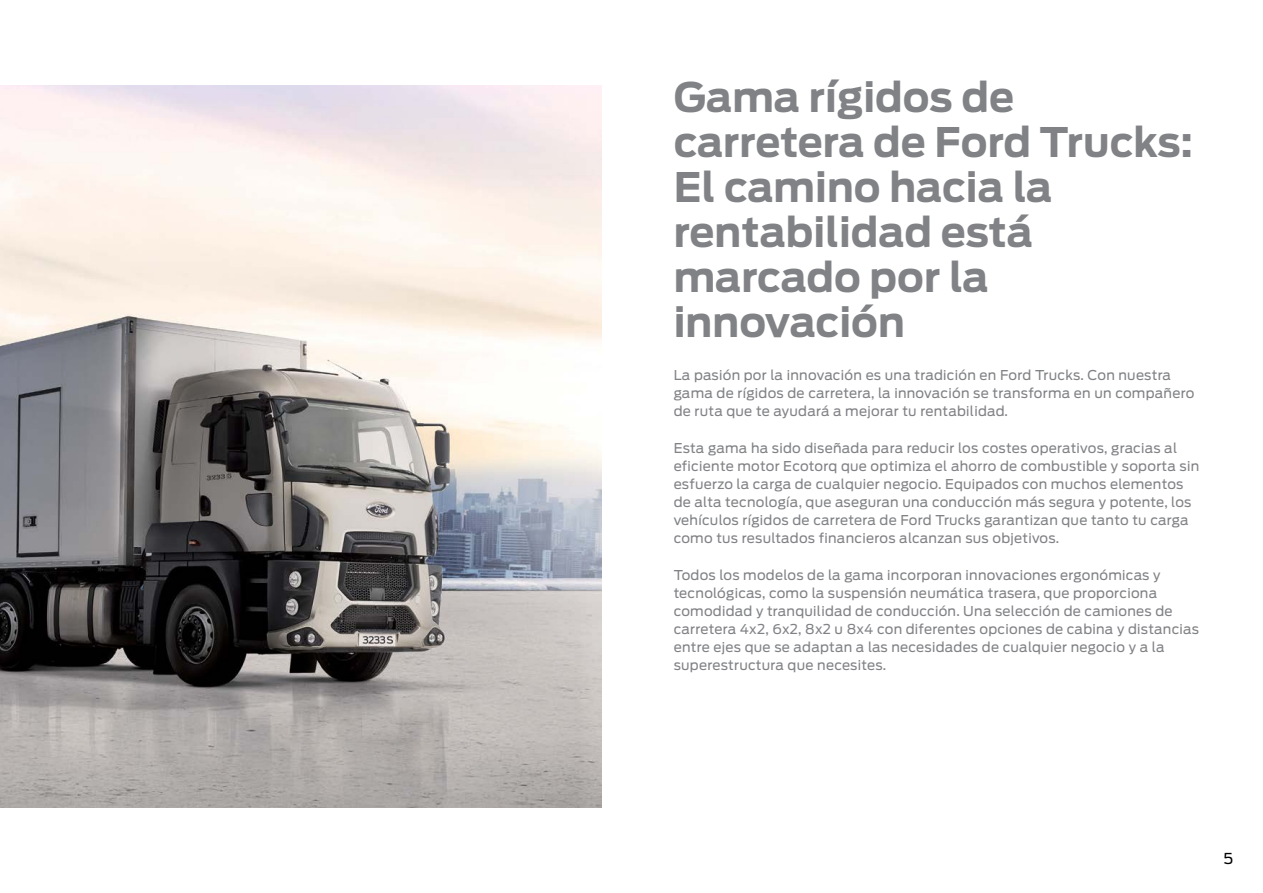
<style>
.page{position:relative;width:1263px;height:893px;background:#fff}
.page>*{position:absolute;margin:0;border:0;box-sizing:border-box;transform-origin:0 0}
.t1{font:700 40.5px/45px "Ford Antenna";color:#808285}
.t2{font:15px "Ford Antenna";color:#000}
.t3{font:13.5px/18px "Ford Antenna";letter-spacing:.02em;color:#808285}
</style>
<div class="page">
<img style="left:0;top:85px;width:602px;height:723px">
<h1 class="t1" style="left:674px;top:70px;width:521px">Gama rígidos de carretera de Ford Trucks:<br>El camino hacia la rentabilidad está marcado por la innovación</h1>
<p class="t3" style="left:674px;top:365px;width:522px">La pasión por la innovación es una tradición en Ford Trucks. Con nuestra gama de rígidos de carretera, la innovación se transforma en un compañero de ruta que te ayudará a mejorar tu rentabilidad.</p>
<p class="t3" style="left:674px;top:438px;width:527px">Esta gama ha sido diseñada para reducir los costes operativos, gracias al eficiente motor Ecotorq que optimiza el ahorro de combustible y soporta sin esfuerzo la carga de cualquier negocio. Equipados con muchos elementos de alta tecnología, que aseguran una conducción más segura y potente, los vehículos rígidos de carretera de Ford Trucks garantizan que tanto tu carga como tus resultados financieros alcanzan sus objetivos.</p>
<p class="t3" style="left:674px;top:564px;width:527px">Todos los modelos de la gama incorporan innovaciones ergonómicas y tecnológicas, como la suspensión neumática trasera, que proporciona comodidad y tranquilidad de conducción. Una selección de camiones de carretera 4x2, 6x2, 8x2 u 8x4 con diferentes opciones de cabina y distancias entre ejes que se adaptan a las necesidades de cualquier negocio y a la superestructura que necesites.</p>
<p class="t2" style="left:1223px;top:846px;width:11px">5</p>
</div>
